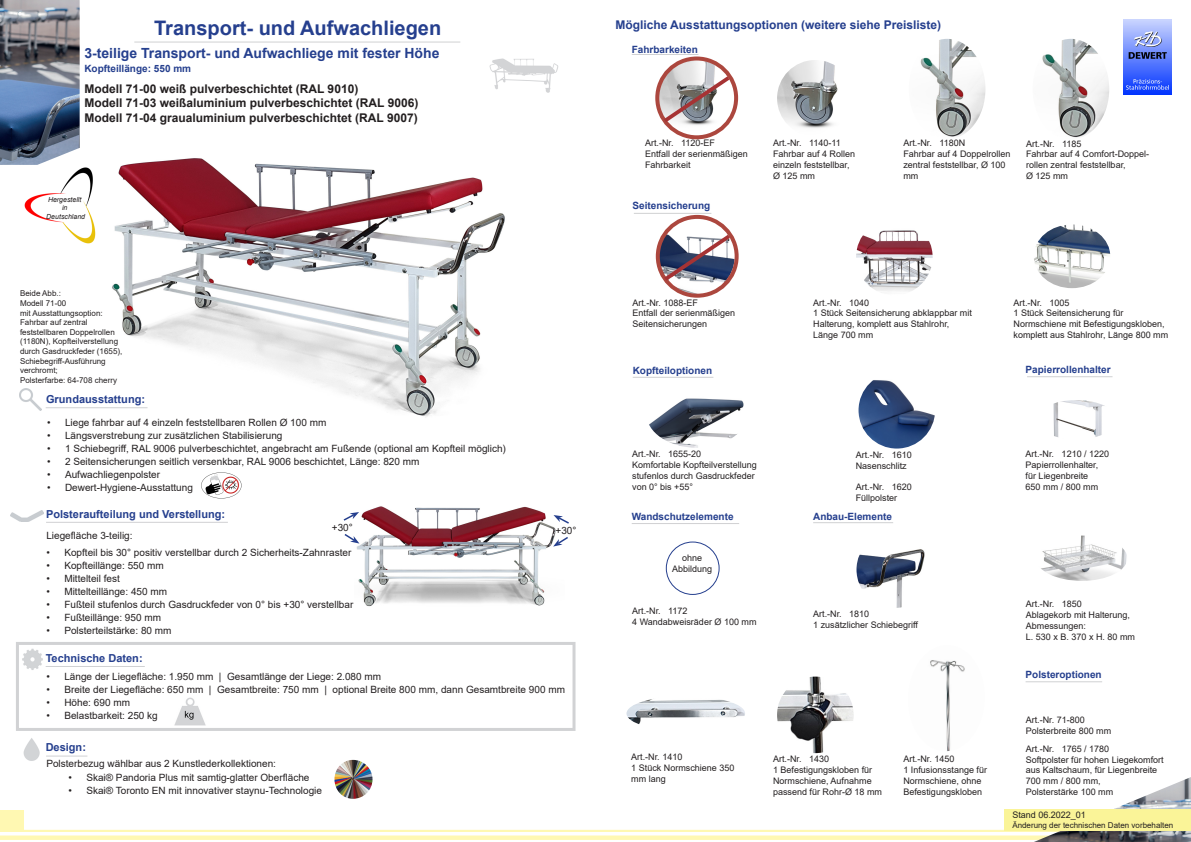
<style>
.page{position:relative;width:1191px;height:842px;background:#fff}
.page>*{position:absolute;margin:0;border:0;box-sizing:border-box;transform-origin:0 0}
.t1{font:700 20px "Arial";color:#253f8e}
.t2{font:700 14px "Arial";color:#253f8e}
.t3{font:700 12px/14.4px "Arial";color:#231f20}
.t4{font:700 12px "Arial";color:#253f8e}
.t5{font:700 11px "Arial";color:#253f8e}
.t6{font:10px "Arial";color:#231f20}
.t7{font:700 10px "Arial";color:#253f8e}
.t8{font:9px/10.8px "Arial";color:#231f20}
.t9{font:8px/9.6px "Arial";color:#231f20}
.t10{font:italic 7px/8.4px "Arial";color:#231f20;text-align:center}
</style>
<div class="page">
<div style="left:0;top:810px;width:24px;height:22px;background:#fff8b2"></div>
<hr style="left:0;top:830px;width:1191px;height:2px;background:#fff8b2">
<hr style="left:0;top:836px;width:1189px;height:4px;background:#fff8b2">
<img style="left:1025px;top:777px;width:166px;height:65px">
<div style="left:1167px;top:809px;width:24px;height:22px;background:#faf498"></div>
<div style="left:1003px;top:810px;width:188px;height:21px;background:#faf498"></div>
<img style="left:356px;top:506px;width:200px;height:101px">
<img style="left:22px;top:648px;width:21px;height:22px">
<img style="left:82px;top:158px;width:423px;height:259px">
<div style="left:16px;top:642px;width:559px;height:89px;border:3px solid #d1d2d4"></div>
<img style="left:20px;top:389px;width:21px;height:21px">
<img style="left:23px;top:738px;width:17px;height:23px">
<hr style="left:46px;top:407px;width:101px;height:1px;background:#d0d1d3">
<hr style="left:46px;top:522px;width:182px;height:1px;background:#d0d1d3">
<hr style="left:46px;top:666px;width:99px;height:1px;background:#d0d1d3">
<hr style="left:46px;top:755px;width:41px;height:1px;background:#d0d1d3">
<img style="left:174px;top:697px;width:32px;height:29px">
<img style="left:24px;top:158px;width:72px;height:90px">
<img style="left:201px;top:472px;width:41px;height:27px">
<img style="left:10px;top:510px;width:34px;height:12px">
<img style="left:334px;top:760px;width:38px;height:39px">
<hr style="left:134px;top:42px;width:326px;height:1px;background:#d0d1d3">
<img style="left:0;top:0;width:80px;height:165px">
<svg style="left:553px;top:535px;width:15px;height:11px"></svg>
<svg style="left:553px;top:515px;width:16px;height:10px"></svg>
<img style="left:489px;top:58px;width:70px;height:35px">
<svg style="left:344px;top:532px;width:15px;height:11px"></svg>
<svg style="left:343px;top:512px;width:16px;height:10px"></svg>
<hr style="left:632px;top:54px;width:66px;height:1px;background:#d0d1d3">
<img style="left:658px;top:60px;width:77px;height:77px;border-radius:38px">
<hr style="left:1027px;top:376px;width:85px;height:1px;background:#d0d1d3">
<hr style="left:632px;top:523px;width:107px;height:1px;background:#d0d1d3">
<hr style="left:1025px;top:681px;width:77px;height:1px;background:#d0d1d3">
<img style="left:1123px;top:20px;width:48px;height:74px">
<div style="left:655px;top:57px;width:83px;height:82px;border:4px solid #ac473e;border-radius:50%"></div>
<svg style="left:664px;top:76px;width:65px;height:46px"></svg>
<img style="left:856px;top:219px;width:76px;height:76px;border-radius:38px">
<img style="left:658px;top:218px;width:76px;height:77px;border-radius:38px">
<hr style="left:634px;top:213px;width:77px;height:1px;background:#d0d1d3">
<div style="left:656px;top:215px;width:82px;height:83px;border:4px solid #ac473e;border-radius:50%"></div>
<svg style="left:664px;top:235px;width:66px;height:46px"></svg>
<img style="left:649px;top:398px;width:95px;height:50px">
<hr style="left:633px;top:377px;width:80px;height:1px;background:#d0d1d3">
<img style="left:858px;top:372px;width:77px;height:77px;border-radius:38px">
<img style="left:930px;top:660px;width:35px;height:92px">
<hr style="left:813px;top:522px;width:80px;height:1px;background:#d0d1d3">
<img style="left:626px;top:699px;width:119px;height:25px">
<img style="left:777px;top:677px;width:76px;height:76px;border-radius:38px">
<img style="left:856px;top:531px;width:77px;height:77px;border-radius:38px">
<img style="left:920px;top:39px;width:65px;height:98px">
<img style="left:777px;top:60px;width:76px;height:77px;border-radius:38px">
<img style="left:1041px;top:536px;width:86px;height:45px">
<img style="left:1042px;top:39px;width:67px;height:99px">
<img style="left:1053px;top:400px;width:52px;height:37px">
<div style="left:666px;top:541px;width:53px;height:54px;border:1px solid #253f8e;border-radius:50%"></div>
<img style="left:1034px;top:224px;width:76px;height:64px">
<p class="t1" style="left:154px;top:13px;width:289px">Transport- und Aufwachliegen</p>
<p class="t2" style="left:84px;top:43px;width:356px">3-teilige Transport- und Aufwachliege mit fester Höhe</p>
<p class="t7" style="left:84px;top:61px;width:108px">Kopfteillänge: 550 mm</p>
<p class="t3" style="left:84px;top:82px;width:335px">Modell 71-00 weiß pulverbeschichtet (RAL 9010)<br>Modell 71-03 weißaluminium pulverbeschichtet (RAL 9006)<br>Modell 71-04 graualuminium pulverbeschichtet (RAL 9007)</p>
<p class="t10" style="left:46px;top:195px;width:40px">Hergestellt in<br>Deutschland</p>
<p class="t9" style="left:20px;top:289px;width:104px">Beide Abb.:<br>Modell 71-00<br>mit Ausstattungsoption:<br>Fahrbar auf zentral feststellbaren Doppelrollen (1180N), Kopfteilverstellung durch Gasdruckfeder (1655),<br>Schiebegriff-Ausführung verchromt;<br>Polsterfarbe: 64-708 cherry</p>
<p class="t6" style="left:47px;top:416px;width:281px">• Liege fahrbar auf 4 einzeln feststellbaren Rollen Ø 100 mm</p>
<p class="t6" style="left:47px;top:429px;width:237px">• Längsverstrebung zur zusätzlichen Stabilisierung</p>
<p class="t6" style="left:47px;top:442px;width:460px">• 1 Schiebegriff, RAL 9006 pulverbeschichtet, angebracht am Fußende (optional am Kopfteil möglich)</p>
<p class="t6" style="left:47px;top:455px;width:374px">• 2 Seitensicherungen seitlich versenkbar, RAL 9006 beschichtet, Länge: 820 mm</p>
<p class="t6" style="left:47px;top:468px;width:115px">• Aufwachliegenpolster</p>
<p class="t6" style="left:47px;top:481px;width:147px">• Dewert-Hygiene-Ausstattung</p>
<p class="t5" style="left:46px;top:392px;width:101px">Grundausstattung:</p>
<p class="t5" style="left:46px;top:506px;width:181px">Polsteraufteilung und Verstellung:</p>
<p class="t6" style="left:46px;top:528px;width:88px">Liegefläche 3-teilig:</p>
<p class="t6" style="left:332px;top:520px;width:22px">+30°</p>
<p class="t6" style="left:46px;top:545px;width:306px">• Kopfteil bis 30° positiv verstellbar durch 2 Sicherheits-Zahnraster</p>
<p class="t6" style="left:46px;top:558px;width:119px">• Kopfteillänge: 550 mm</p>
<p class="t6" style="left:46px;top:571px;width:75px">• Mittelteil fest</p>
<p class="t6" style="left:46px;top:584px;width:122px">• Mittelteillänge: 450 mm</p>
<p class="t6" style="left:46px;top:597px;width:308px">• Fußteil stufenlos durch Gasdruckfeder von 0° bis +30° verstellbar</p>
<p class="t6" style="left:46px;top:610px;width:116px">• Fußteillänge: 950 mm</p>
<p class="t6" style="left:46px;top:623px;width:127px">• Polsterteilstärke: 80 mm</p>
<p class="t5" style="left:46px;top:650px;width:98px">Technische Daten:</p>
<p class="t6" style="left:555px;top:523px;width:22px">+30°</p>
<p class="t6" style="left:46px;top:670px;width:336px">• Länge der Liegefläche: 1.950 mm | Gesamtlänge der Liege: 2.080 mm</p>
<p class="t6" style="left:46px;top:683px;width:520px">• Breite der Liegefläche: 650 mm | Gesamtbreite: 750 mm | optional Breite 800 mm, dann Gesamtbreite 900 mm</p>
<p class="t6" style="left:46px;top:696px;width:85px">• Höhe: 690 mm</p>
<p class="t6" style="left:46px;top:709px;width:113px">• Belastbarkeit: 250 kg</p>
<p class="t5" style="left:46px;top:739px;width:42px">Design:</p>
<p class="t6" style="left:46px;top:757px;width:231px">Polsterbezug wählbar aus 2 Kunstlederkollektionen:</p>
<p class="t6" style="left:68px;top:770px;width:242px">• Skai® Pandoria Plus mit samtig-glatter Oberfläche</p>
<p class="t6" style="left:68px;top:783px;width:255px">• Skai® Toronto EN mit innovativer staynu-Technologie</p>
<p class="t4" style="left:615px;top:16px;width:327px">Mögliche Ausstattungsoptionen (weitere siehe Preisliste)</p>
<p class="t7" style="left:632px;top:42px;width:68px">Fahrbarkeiten</p>
<p class="t8" style="left:645px;top:138px;width:104px">Art.-Nr. 1120-EF<br>Entfall der serienmäßigen<br>Fahrbarkeit</p>
<p class="t7" style="left:632px;top:199px;width:79px">Seitensicherung</p>
<p class="t8" style="left:773px;top:138px;width:84px">Art.-Nr. 1140-11<br>Fahrbar auf 4 Rollen einzeln feststellbar,<br>Ø 125 mm</p>
<p class="t8" style="left:1026px;top:138px;width:125px">Art.-Nr. 1185  <br>Fahrbar auf 4 Comfort-Doppel&shy;rollen zentral feststellbar,<br>Ø 125 mm</p>
<p class="t8" style="left:903px;top:138px;width:109px">Art.-Nr. 1180N  <br>Fahrbar auf 4 Doppelrollen zentral feststellbar, Ø 100 mm</p>
<p class="t8" style="left:632px;top:297px;width:104px">Art.-Nr. 1088-EF  <br>Entfall der serienmäßigen<br>Seitensicherungen</p>
<p class="t8" style="left:813px;top:297px;width:160px">Art.-Nr. 1040<br>1 Stück Seitensicherung abklappbar mit<br>Halterung, komplett aus Stahlrohr,<br>Länge 700 mm</p>
<p class="t8" style="left:1013px;top:297px;width:156px">Art.-Nr. 1005  <br>1 Stück Seitensicherung für<br>Normschiene mit Befestigungskloben, komplett aus Stahlrohr, Länge 800 mm</p>
<p class="t7" style="left:632px;top:363px;width:81px">Kopfteiloptionen</p>
<p class="t7" style="left:1025px;top:362px;width:87px">Papierrollenhalter</p>
<p class="t8" style="left:632px;top:449px;width:126px">Art.-Nr. 1655-20  <br>Komfortable Kopfteilverstellung stufenlos durch Gasdruckfeder von 0° bis +55°</p>
<p class="t8" style="left:855px;top:449px;width:58px">Art.-Nr. 1610<br>Nasenschlitz</p>
<p class="t8" style="left:855px;top:482px;width:58px">Art.-Nr. 1620<br>Füllpolster</p>
<p class="t7" style="left:632px;top:510px;width:103px">Wandschutzelemente</p>
<p class="t7" style="left:813px;top:509px;width:80px">Anbau-Elemente</p>
<p class="t8" style="left:672px;top:552px;width:42px;text-align:center">ohne<br>Abbildung</p>
<p class="t8" style="left:632px;top:606px;width:126px">Art.-Nr. 1172  <br>4 Wandabweisräder Ø 100 mm</p>
<p class="t8" style="left:813px;top:608px;width:107px">Art.-Nr. 1810  <br>1 zusätzlicher Schiebegriff</p>
<p class="t8" style="left:631px;top:752px;width:105px">Art.-Nr. 1410<br>1 Stück Normschiene 350 mm lang</p>
<p class="t8" style="left:773px;top:753px;width:111px">Art.-Nr. 1430  <br>1 Befestigungskloben für<br>Normschiene, Aufnahme passend für Rohr-Ø 18 mm</p>
<p class="t8" style="left:903px;top:753px;width:85px">Art.-Nr. 1450<br>1 Infusionsstange für<br>Normschiene, ohne<br>Befestigungskloben</p>
<p class="t8" style="left:1025px;top:449px;width:85px">Art.-Nr. 1210 / 1220<br>Papierrollenhalter, für Liegenbreite<br>650 mm / 800 mm</p>
<p class="t8" style="left:1026px;top:598px;width:111px">Art.-Nr. 1850<br>Ablagekorb mit Halterung,<br>Abmessungen:<br>L. 530 x B. 370 x H. 80 mm</p>
<p class="t7" style="left:1025px;top:668px;width:78px">Polsteroptionen</p>
<p class="t8" style="left:1025px;top:714px;width:87px">Art.-Nr. 71-800<br>Polsterbreite 800 mm</p>
<p class="t8" style="left:1025px;top:743px;width:140px">Art.-Nr. 1765 / 1780  <br>Softpolster für hohen Liegekomfort aus Kaltschaum, für Liegenbreite<br>700 mm / 800 mm,<br>Polsterstärke 100 mm</p>
<p class="t8" style="left:1012px;top:809px;width:75px">Stand 06.2022_01</p>
<p class="t9" style="left:1012px;top:821px;width:162px">Änderung der technischen Daten vorbehalten</p>
</div>
